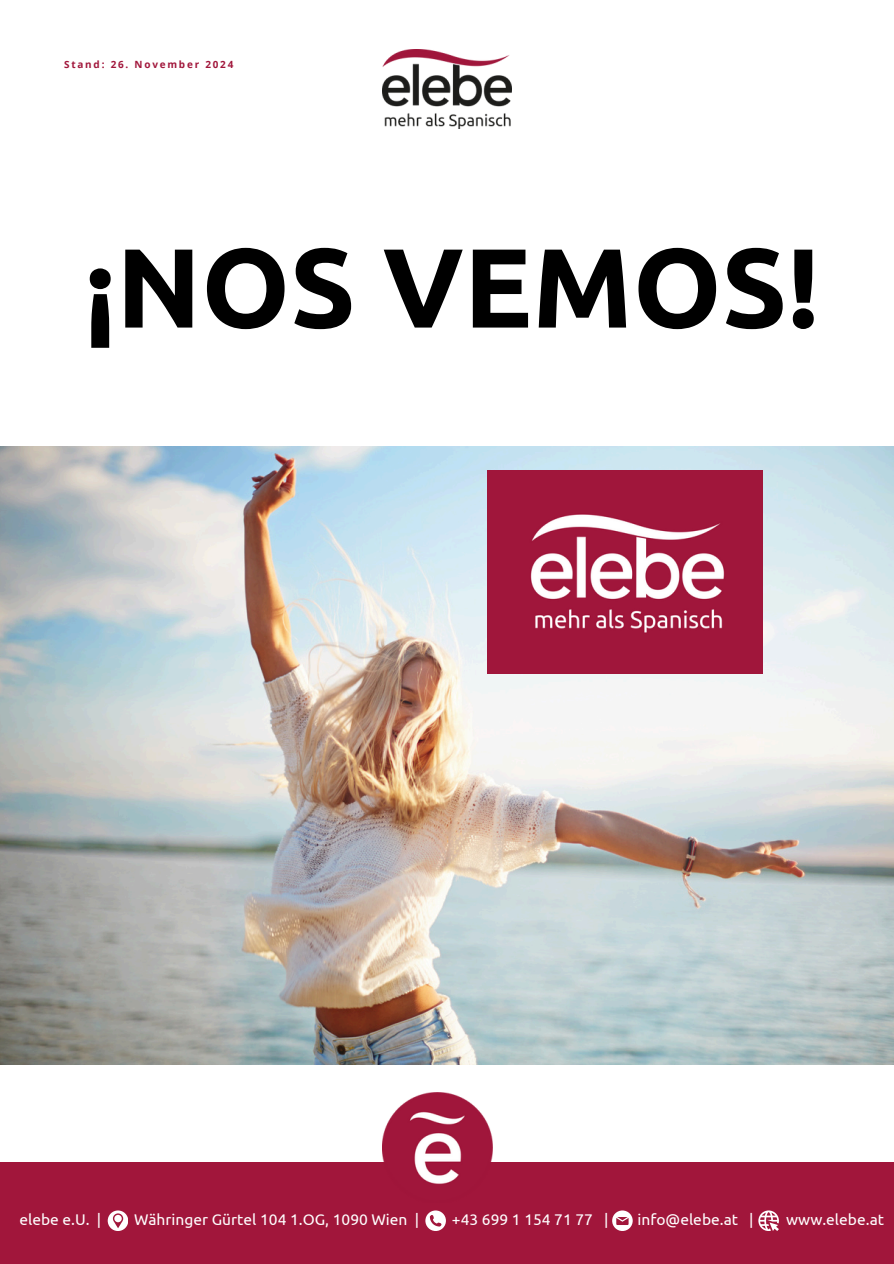
<style>
.page{position:relative;width:894px;height:1264px;background:#fff}
.page>*{position:absolute;margin:0;border:0;box-sizing:border-box;transform-origin:0 0}
.t1{font:700 112.35px "Ubuntu";color:#000}
.t2{font:15.45px "Ubuntu";color:#fff}
.t3{font:700 9.9px "Open Sans";letter-spacing:.18em;color:#a1163b}
</style>
<div class="page">
<div style="left:0;top:1162px;width:893px;height:101px;background:#a1163b"></div>
<img style="left:382px;top:1092px;width:110px;height:92px">
<img style="left:382px;top:50px;width:129px;height:79px">
<svg style="left:425px;top:1210px;width:20px;height:20px"></svg>
<svg style="left:612px;top:1210px;width:20px;height:20px"></svg>
<svg style="left:108px;top:1210px;width:20px;height:20px"></svg>
<svg style="left:758px;top:1210px;width:20px;height:20px"></svg>
<img style="left:0;top:446px;width:893px;height:617px">
<img style="left:487px;top:470px;width:275px;height:203px">
<p class="t3" style="left:64px;top:57px;width:171px">Stand: 26. November 2024</p>
<p class="t1" style="left:84px;top:223px;width:736px">¡NOS VEMOS!</p>
<h1 class="t2" style="left:19px;top:1210px;width:83px">elebe e.U. |</h1>
<h1 class="t2" style="left:134px;top:1210px;width:286px">Währinger Gürtel 104 1.OG, 1090 Wien |</h1>
<h1 class="t2" style="left:452px;top:1210px;width:158px">+43 699 1 154 71 77 |</h1>
<h1 class="t2" style="left:637px;top:1210px;width:117px">info@elebe.at |</h1>
<h1 class="t2" style="left:786px;top:1210px;width:99px">www.elebe.at</h1>
</div>
